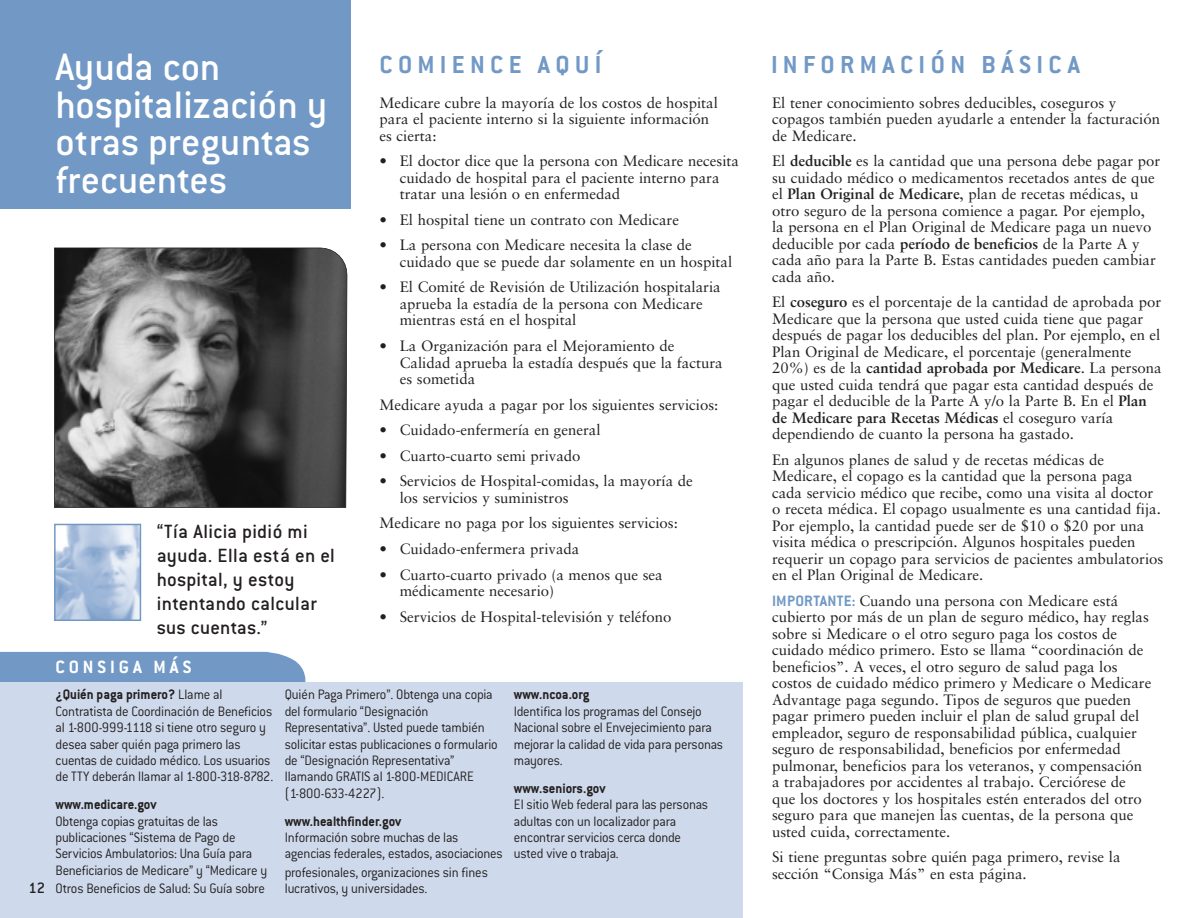
<style>
.page{position:relative;width:1188px;height:918px;background:#fff}
.page>*{position:absolute;margin:0;border:0;box-sizing:border-box;transform-origin:0 0}
.t1{font:500 42px/37.5px "Conduit ITC";letter-spacing:-.005em;color:#fff}
.t2{font:700 27px "Conduit ITC";letter-spacing:.205em;color:#7299c6}
.t3{font:500 21px/24px "Conduit ITC";letter-spacing:.01em;color:#231f20}
.t4{font:700 19.5px "Conduit ITC";letter-spacing:.205em;color:#fff}
.t5{font:15px/16.5px "Sabon";color:#231f20}
.t6{font:300 15px/16.4px "Conduit ITC";letter-spacing:-.015em;color:#231f20;scale:.95 1}
.t7{font:700 15px "Conduit ITC";color:#231f20;scale:.95 1}
.s1{font-weight:700}
.s2{font-weight:500;font-size:16.5px}
.s3{font-family:"Conduit ITC";font-weight:700;font-size:16.5px;color:#7299c6}
</style>
<div class="page">
<div style="left:0;top:652px;width:305px;height:30px;background:#7299c6"></div>
<div style="left:0;top:682px;width:743px;height:236px;background:#cedaeb"></div>
<div style="left:0;top:0;width:351px;height:209px;background:#7299c6"></div>
<svg style="left:54px;top:248px;width:293px;height:260px;background:#5e5e5e"></svg>
<img style="left:57px;top:527px;width:81px;height:91px">
<div style="left:54px;top:524px;width:87px;height:97px;border:2px solid #7299c6"></div>
<p class="t1" style="left:56px;top:53px;width:273px">Ayuda con hospitalización y otras preguntas frecuentes</p>
<p class="t2" style="left:380px;top:56px;width:224px">COMIENCE AQUÍ</p>
<p class="t5" style="left:380px;top:95px;width:340px">Medicare cubre la mayoría de los costos de hospital para el paciente interno si la siguiente información es cierta:</p>
<p class="t5" style="left:400px;top:154px;width:341px;text-indent:-20px">• El doctor dice que la persona con Medicare necesita cuidado de hospital para el paciente interno para tratar una lesión o en enfermedad</p>
<p class="t5" style="left:380px;top:213px;width:301px">• El hospital tiene un contrato con Medicare</p>
<p class="t5" style="left:400px;top:238px;width:334px;text-indent:-20px">• La persona con Medicare necesita la clase de cuidado que se puede dar solamente en un hospital</p>
<p class="t5" style="left:400px;top:280px;width:322px;text-indent:-20px">• El Comité de Revisión de Utilización hospitalaria aprueba la estadía de la persona con Medicare mientras está en el hospital</p>
<p class="t5" style="left:400px;top:339px;width:325px;text-indent:-20px">• La Organización para el Mejoramiento de<br>Calidad aprueba la estadía después que la factura es sometida</p>
<p class="t5" style="left:380px;top:397px;width:340px">Medicare ayuda a pagar por los siguientes servicios:</p>
<p class="t5" style="left:380px;top:423px;width:223px">• Cuidado-enfermería en general</p>
<p class="t5" style="left:380px;top:448px;width:203px">• Cuarto-cuarto semi privado</p>
<p class="t5" style="left:400px;top:474px;width:294px;text-indent:-20px">• Servicios de Hospital-comidas, la mayoría de los servicios y suministros</p>
<p class="t5" style="left:380px;top:516px;width:300px">Medicare no paga por los siguientes servicios:</p>
<p class="t5" style="left:380px;top:542px;width:201px">• Cuidado-enfermera privada</p>
<p class="t5" style="left:400px;top:567px;width:264px;text-indent:-20px">• Cuarto-cuarto privado (a menos que sea médicamente necesario)</p>
<p class="t5" style="left:380px;top:609px;width:293px">• Servicios de Hospital-televisión y teléfono</p>
<p class="t3" style="left:157px;top:522px;width:180px">“Tía Alicia pidió mi ayuda. Ella está en el hospital, y estoy intentando calcular sus cuentas.”</p>
<p class="t4" style="left:56px;top:661px;width:137px">CONSIGA MÁS</p>
<p class="t6" style="left:56px;top:688px;width:231px"><span class="s1">¿Quién paga primero?</span> Llame al Contratista de Coordinación de Beneficios al 1-800-999-1118 si tiene otro seguro y desea saber quién paga primero las cuentas de cuidado médico. Los usuarios de TTY deberán llamar al 1-800-318-8782.</p>
<p class="t6" style="left:56px;top:798px;width:224px"><span class="s1">www.medicare.gov<br></span>Obtenga copias gratuitas de las publicaciones “Sistema de Pago de Servicios Ambulatorios: Una Guía para Beneficiarios de Medicare” y “Medicare y</p>
<p class="t6" style="left:28px;top:882px;width:250px"><span class="s2">12</span> Otros Beneficios de Salud: Su Guía sobre</p>
<p class="t6" style="left:285px;top:688px;width:220px">Quién Paga Primero”. Obtenga una copia</p>
<p class="t7" style="left:514px;top:690px;width:81px">www.ncoa.org</p>
<p class="t6" style="left:285px;top:705px;width:153px">del formulario “Designación</p>
<p class="t6" style="left:514px;top:705px;width:199px">Identifica los programas del Consejo</p>
<p class="t6" style="left:285px;top:721px;width:212px">Representativa”. Usted puede también</p>
<p class="t6" style="left:285px;top:721px;width:463px;text-indent:229px">Nacional sobre el Envejecimiento para solicitar estas publicaciones o formulario mejorar la calidad de vida para personas de “Designación Representativa”</p>
<p class="t6" style="left:514px;top:754px;width:53px">mayores.</p>
<p class="t6" style="left:285px;top:770px;width:201px">llamando GRATIS al 1-800-MEDICARE</p>
<p class="t7" style="left:514px;top:784px;width:98px">www.seniors.gov</p>
<p class="t6" style="left:285px;top:786px;width:107px">(1-800-633-4227).</p>
<p class="t6" style="left:514px;top:798px;width:206px">El sitio Web federal para las personas</p>
<p class="t7" style="left:285px;top:816px;width:124px">www.healthfinder.gov</p>
<p class="t6" style="left:514px;top:815px;width:172px">adultas con un localizador para</p>
<p class="t6" style="left:285px;top:831px;width:184px">Información sobre muchas de las</p>
<p class="t6" style="left:285px;top:831px;width:419px;text-indent:229px">encontrar servicios cerca donde agencias federales, estados, asociaciones usted vive o trabaja.</p>
<p class="t6" style="left:285px;top:866px;width:215px">profesionales, organizaciones sin fines lucrativos, y universidades.</p>
<p class="t2" style="left:771px;top:56px;width:310px">INFORMACIÓN BÁSICA</p>
<p class="t5" style="left:772px;top:95px;width:389px">El tener conocimiento sobres deducibles, coseguros y copagos también pueden ayudarle a entender la facturación de Medicare.</p>
<p class="t5" style="left:772px;top:154px;width:390px">El <span class="s1">deducible</span> es la cantidad que una persona debe pagar por su cuidado médico o medicamentos recetados antes de que el <span class="s1">Plan Original de Medicare</span>, plan de recetas médicas, u otro seguro de la persona comience a pagar. Por ejemplo, la persona en el Plan Original de Medicare paga un nuevo deducible por cada <span class="s1">período de beneficios</span> de la Parte A y cada año para la Parte B. Estas cantidades pueden cambiar cada año.</p>
<p class="t5" style="left:772px;top:295px;width:391px">El <span class="s1">coseguro</span> es el porcentaje de la cantidad de aprobada por Medicare que la persona que usted cuida tiene que pagar después de pagar los deducibles del plan. Por ejemplo, en el Plan Original de Medicare, el porcentaje (generalmente 20%) es de la <span class="s1">cantidad aprobada por Medicare</span>. La persona que usted cuida tendrá que pagar esta cantidad después de pagar el deducible de la Parte A y/o la Parte B. En el <span class="s1">Plan de Medicare para Recetas Médicas</span> el coseguro varía dependiendo de cuanto la persona ha gastado.</p>
<p class="t5" style="left:772px;top:453px;width:393px">En algunos planes de salud y de recetas médicas de Medicare, el copago es la cantidad que la persona paga cada servicio médico que recibe, como una visita al doctor o receta médica. El copago usualmente es una cantidad fija.<br>Por ejemplo, la cantidad puede ser de $10 o $20 por una visita médica o prescripción. Algunos hospitales pueden requerir un copago para servicios de pacientes ambulatorios en el Plan Original de Medicare.</p>
<p class="t5" style="left:772px;top:594px;width:381px"><span class="s3">IMPORTANTE:</span> Cuando una persona con Medicare está cubierto por más de un plan de seguro médico, hay reglas sobre si Medicare o el otro seguro paga los costos de cuidado médico primero. Esto se llama “coordinación de beneficios”. A veces, el otro seguro de salud paga los costos de cuidado médico primero y Medicare o Medicare Advantage paga segundo. Tipos de seguros que pueden pagar primero pueden incluir el plan de salud grupal del empleador, seguro de responsabilidad pública, cualquier seguro de responsabilidad, beneficios por enfermedad pulmonar, beneficios para los veteranos, y compensación a trabajadores por accidentes al trabajo. Cerciórese de que los doctores y los hospitales estén enterados del otro seguro para que manejen las cuentas, de la persona que usted cuida, correctamente.</p>
<p class="t5" style="left:772px;top:850px;width:350px">Si tiene preguntas sobre quién paga primero, revise la sección “Consiga Más” en esta página.</p>
</div>
